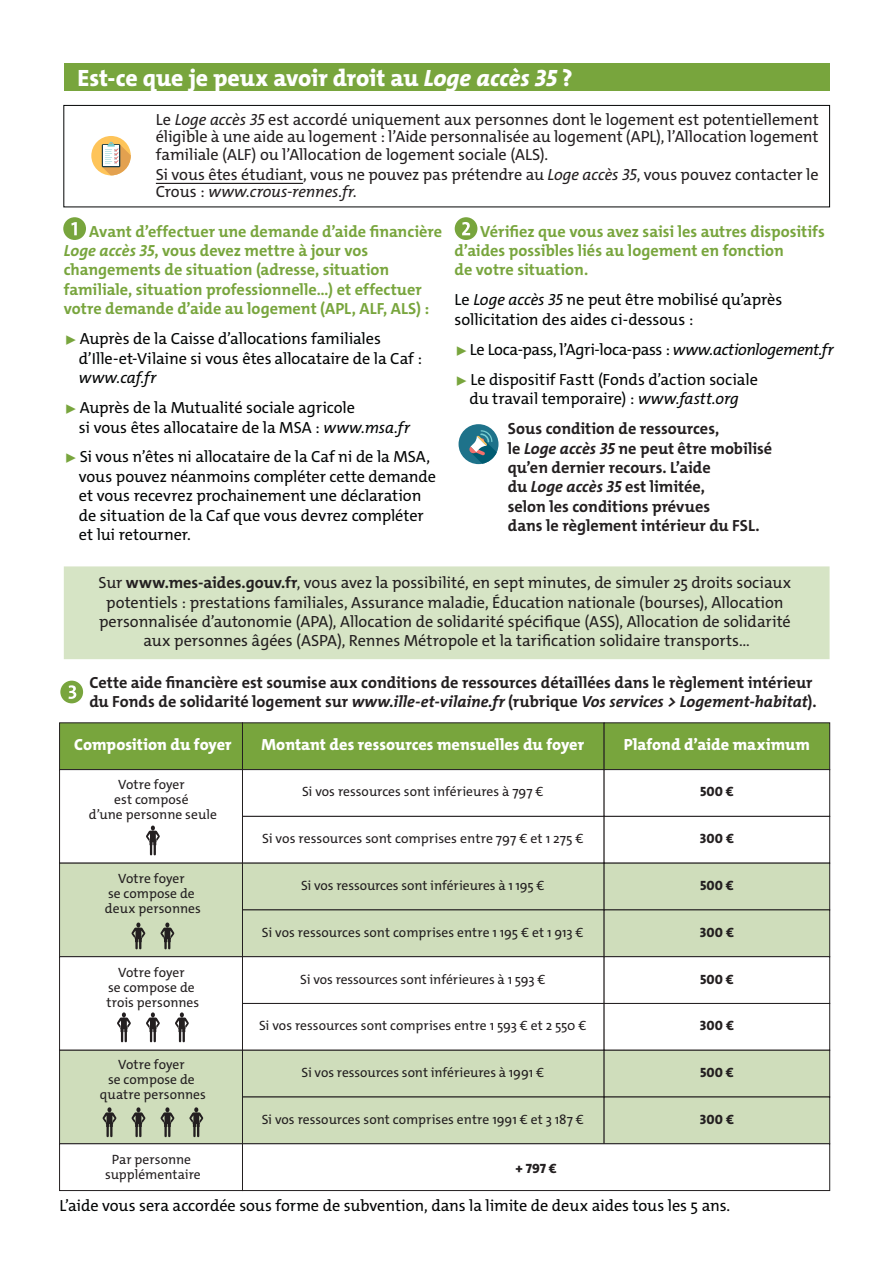
<style>
.page{position:relative;width:893px;height:1263px;background:#fff}
.page>*{position:absolute;margin:0;border:0;box-sizing:border-box;transform-origin:0 0}
.t1{font:800 23.7px "The Mix C4 s";letter-spacing:-.005em;color:#fff}
.t2{font:16.2px/19.5px "The Mix C4 s";letter-spacing:-.005em;color:#231f20;text-align:center}
.t3{font:16.2px/19.5px "The Mix C4 s";letter-spacing:-.005em;color:#030505}
.t4{font:700 16.2px/19.5px "The Mix C4 s";color:#231f20}
.t5{font:700 16.2px/19.5px "The Mix C4 s";color:#78a53d}
.t6{font:800 16.2px "The Mix C4 s";color:#fff}
.t7{font:13.5px/15px "The Mix C4 s";color:#231f20;text-align:center}
.t8{font:800 13.5px "The Mix C4 s";letter-spacing:.005em;color:#231f20}
.s1{font-style:italic}
.s2{font-size:13.5px;color:#78a53d}
.s3{font-weight:400;color:#030505}
.s4{font-weight:400;font-style:italic;color:#030505}
.s5{font-weight:700}
</style>
<div class="page">
<div style="left:64px;top:566px;width:765px;height:93px;background:#d6e4c5"></div>
<div style="left:64px;top:64px;width:765px;height:27px;background:#78a53d"></div>
<div style="left:458px;top:424px;width:40px;height:40px;background:#1e728a;border-radius:50%"></div>
<svg style="left:469px;top:430px;width:28px;height:34px"></svg>
<div style="left:91px;top:136px;width:40px;height:39px;background:#fec459;border-radius:50%"></div>
<svg style="left:102px;top:142px;width:29px;height:33px"></svg>
<div style="left:63px;top:105px;width:767px;height:102px;border:1px solid #030505"></div>
<svg style="left:63px;top:217px;width:23px;height:23px"></svg>
<svg style="left:454px;top:217px;width:23px;height:23px"></svg>
<div style="left:60px;top:681px;width:23px;height:22px;background:#78a53d;border-radius:50%"></div>
<svg style="left:68px;top:685px;width:8px;height:14px"></svg>
<div style="left:59px;top:722px;width:184px;height:48px;background:#78a53d"></div>
<div style="left:242px;top:722px;width:362px;height:48px;background:#78a53d"></div>
<div style="left:603px;top:722px;width:227px;height:48px;background:#78a53d;border:1px solid #231f20"></div>
<div style="left:59px;top:769px;width:184px;height:95px;background:#fff;border:1px solid #231f20"></div>
<div style="left:242px;top:769px;width:362px;height:48px;background:#fff;border:1px solid #231f20"></div>
<div style="left:603px;top:769px;width:227px;height:48px;background:#fff;border:1px solid #231f20"></div>
<div style="left:242px;top:816px;width:362px;height:48px;background:#fff;border:1px solid #231f20"></div>
<div style="left:603px;top:816px;width:227px;height:48px;background:#fff;border:1px solid #231f20"></div>
<div style="left:59px;top:863px;width:184px;height:94px;background:#cfddbb"></div>
<div style="left:242px;top:863px;width:362px;height:47px;background:#cfddbb;border:1px solid #231f20"></div>
<div style="left:603px;top:863px;width:227px;height:47px;background:#cfddbb;border:1px solid #231f20"></div>
<div style="left:242px;top:910px;width:362px;height:47px;background:#cfddbb"></div>
<div style="left:603px;top:910px;width:227px;height:47px;background:#cfddbb"></div>
<div style="left:59px;top:956px;width:184px;height:95px;background:#fff;border:1px solid #231f20"></div>
<div style="left:242px;top:956px;width:362px;height:48px;background:#fff;border:1px solid #231f20"></div>
<div style="left:603px;top:956px;width:227px;height:48px;background:#fff;border:1px solid #231f20"></div>
<div style="left:242px;top:1003px;width:362px;height:48px;background:#fff;border:1px solid #231f20"></div>
<div style="left:603px;top:1003px;width:227px;height:48px;background:#fff;border:1px solid #231f20"></div>
<div style="left:59px;top:1050px;width:184px;height:94px;background:#cfddbb;border:1px solid #231f20"></div>
<div style="left:242px;top:1050px;width:362px;height:47px;background:#cfddbb;border:1px solid #231f20"></div>
<div style="left:603px;top:1050px;width:227px;height:47px;background:#cfddbb;border:1px solid #231f20"></div>
<div style="left:242px;top:1097px;width:362px;height:47px;background:#cfddbb"></div>
<div style="left:603px;top:1097px;width:227px;height:47px;background:#cfddbb"></div>
<svg style="left:146px;top:826px;width:14px;height:29px"></svg>
<svg style="left:131px;top:923px;width:14px;height:26px"></svg>
<svg style="left:160px;top:923px;width:14px;height:26px"></svg>
<svg style="left:117px;top:1012px;width:14px;height:30px"></svg>
<svg style="left:146px;top:1012px;width:14px;height:30px"></svg>
<svg style="left:175px;top:1012px;width:14px;height:30px"></svg>
<div style="left:59px;top:1143px;width:184px;height:48px;background:#fff;border:1px solid #231f20"></div>
<svg style="left:242px;top:1143px;width:588px;height:48px"></svg>
<hr style="left:156px;top:183px;width:147px;height:1px;background:#231f20">
<svg style="left:103px;top:1107px;width:13px;height:30px"></svg>
<svg style="left:132px;top:1107px;width:13px;height:30px"></svg>
<svg style="left:160px;top:1107px;width:14px;height:30px"></svg>
<svg style="left:189px;top:1107px;width:14px;height:30px"></svg>
<h1 class="t1" style="left:78px;top:63px;width:496px">Est-ce que je peux avoir droit au <span class="s1">Loge accès 35</span> ?</h1>
<p class="t2" style="left:156px;top:111px;width:664px;line-height:17.2px;text-align:justify">Le <span class="s1">Loge accès 35</span> est accordé uniquement aux personnes dont le logement est potentiellement éligible à une aide au logement : l’Aide personnalisée au logement (APL), l’Allocation logement familiale (ALF) ou l’Allocation de logement sociale (ALS).</p>
<p class="t2" style="left:156px;top:166px;width:664px;line-height:17.2px;text-align:left">Si vous êtes étudiant, vous ne pouvez pas prétendre au <span class="s1">Loge accès 35</span>, vous pouvez contacter le<br>Crous : <span class="s1">www.crous-rennes.fr.</span></p>
<p class="t5" style="left:64px;top:221px;width:380px;text-indent:25px">Avant d’effectuer une demande d’aide financière <span class="s1">Loge accès 35</span>, vous devez mettre à jour vos changements de situation (adresse, situation familiale, situation professionnelle…) et effectuer votre demande d’aide au logement (APL, ALF, ALS) :</p>
<p class="t3" style="left:79px;top:329px;width:344px;text-indent:-15px"><span class="s2">▶</span> Auprès de la Caisse d’allocations familiales d’Ille-et-Vilaine si vous êtes allocataire de la Caf :</p>
<p class="t3" style="left:64px;top:363px;width:293px;line-height:30px;text-indent:15px"><span class="s1">www.caf.fr<br></span><span class="s2">▶</span> Auprès de la Mutualité sociale agricole</p>
<p class="t3" style="left:64px;top:412px;width:368px;line-height:30px;text-align:center">si vous êtes allocataire de la MSA : <span class="s1">www.msa.fr<br></span><span class="s2">▶</span> Si vous n’êtes ni allocataire de la Caf ni de la MSA,</p>
<p class="t3" style="left:79px;top:467px;width:359px">vous pouvez néanmoins compléter cette demande et vous recevrez prochainement une déclaration de situation de la Caf que vous devrez compléter et lui retourner.</p>
<p class="t5" style="left:454px;top:221px;width:372px;text-indent:25px">Vérifiez que vous avez saisi les autres dispositifs d’aides possibles liés au logement en fonction<br>de votre situation.</p>
<p class="t3" style="left:454px;top:290px;width:329px">Le <span class="s1">Loge accès 35</span> ne peut être mobilisé qu’après sollicitation des aides ci-dessous :</p>
<p class="t3" style="left:454px;top:334px;width:380px;line-height:30px"><span class="s2">▶</span> Le Loca-pass, l’Agri-loca-pass : <span class="s1">www.actionlogement.fr </span><span class="s2">▶</span> Le dispositif Fastt (Fonds d’action sociale</p>
<p class="t4" style="left:508px;top:384px;width:232px;line-height:30px;text-indent:-38px"><span class="s3">du travail temporaire) :</span> <span class="s4">www.fastt.org<br></span>Sous condition de ressources,</p>
<p class="t4" style="left:508px;top:438px;width:266px">le <span class="s1">Loge accès 35</span> ne peut être mobilisé qu’en dernier recours. L’aide<br>du <span class="s1">Loge accès 35</span> est limitée,<br>selon les conditions prévues<br>dans le règlement intérieur du FSL.</p>
<p class="t2" style="left:99px;top:573px;width:694px">Sur <span class="s5">www.mes-aides.gouv.fr</span>, vous avez la possibilité, en sept minutes, de simuler 25 droits sociaux potentiels : prestations familiales, Assurance maladie, Éducation nationale (bourses), Allocation personnalisée d’autonomie (APA), Allocation de solidarité spécifique (ASS), Allocation de solidarité aux personnes âgées (ASPA), Rennes Métropole et la tarification solidaire transports…</p>
<p class="t4" style="left:89px;top:673px;width:728px">Cette aide financière est soumise aux conditions de ressources détaillées dans le règlement intérieur du Fonds de solidarité logement sur <span class="s1">www.ille-et-vilaine.fr</span> (rubrique <span class="s1">Vos services &gt; Logement-habitat</span>).</p>
<p class="t6" style="left:74px;top:735px;width:159px">Composition du foyer</p>
<p class="t6" style="left:261px;top:735px;width:324px">Montant des ressources mensuelles du foyer</p>
<p class="t6" style="left:624px;top:735px;width:188px">Plafond d’aide maximum</p>
<p class="t7" style="left:302px;top:785px;width:243px">Si vos ressources sont inférieures à 797 €</p>
<p class="t8" style="left:700px;top:783px;width:35px">500 €</p>
<p class="t7" style="left:262px;top:831px;width:323px">Si vos ressources sont comprises entre 797 € et 1 275 €</p>
<p class="t8" style="left:699px;top:830px;width:36px">300 €</p>
<p class="t7" style="left:301px;top:878px;width:245px">Si vos ressources sont inférieures à 1 195 €</p>
<p class="t8" style="left:700px;top:877px;width:35px">500 €</p>
<p class="t7" style="left:262px;top:925px;width:323px">Si vos ressources sont comprises entre 1 195 € et 1 913 €</p>
<p class="t8" style="left:699px;top:924px;width:36px">300 €</p>
<p class="t7" style="left:300px;top:972px;width:246px">Si vos ressources sont inférieures à 1 593 €</p>
<p class="t8" style="left:700px;top:970px;width:35px">500 €</p>
<p class="t7" style="left:259px;top:1018px;width:329px">Si vos ressources sont comprises entre 1 593 € et 2 550 €</p>
<p class="t8" style="left:699px;top:1017px;width:36px">300 €</p>
<p class="t7" style="left:301px;top:1065px;width:244px">Si vos ressources sont inférieures à 1991 €</p>
<p class="t8" style="left:700px;top:1064px;width:35px">500 €</p>
<p class="t7" style="left:262px;top:1112px;width:323px">Si vos ressources sont comprises entre 1991 € et 3 187 €</p>
<p class="t8" style="left:699px;top:1111px;width:36px">300 €</p>
<p class="t7" style="left:89px;top:777px;width:129px">Votre foyer<br>est composé<br>d’une personne seule</p>
<p class="t7" style="left:105px;top:871px;width:97px">Votre foyer<br>se compose de deux personnes</p>
<p class="t7" style="left:107px;top:965px;width:94px">Votre foyer<br>se compose de trois personnes</p>
<p class="t7" style="left:100px;top:1057px;width:107px">Votre foyer<br>se compose de quatre personnes</p>
<p class="t7" style="left:105px;top:1152px;width:97px">Par personne supplémentaire</p>
<p class="t3" style="left:60px;top:1196px;width:672px">L’aide vous sera accordée sous forme de subvention, dans la limite de deux aides tous les 5 ans.</p>
<p class="t8" style="left:515px;top:1160px;width:43px">+ 797 €</p>
</div>
